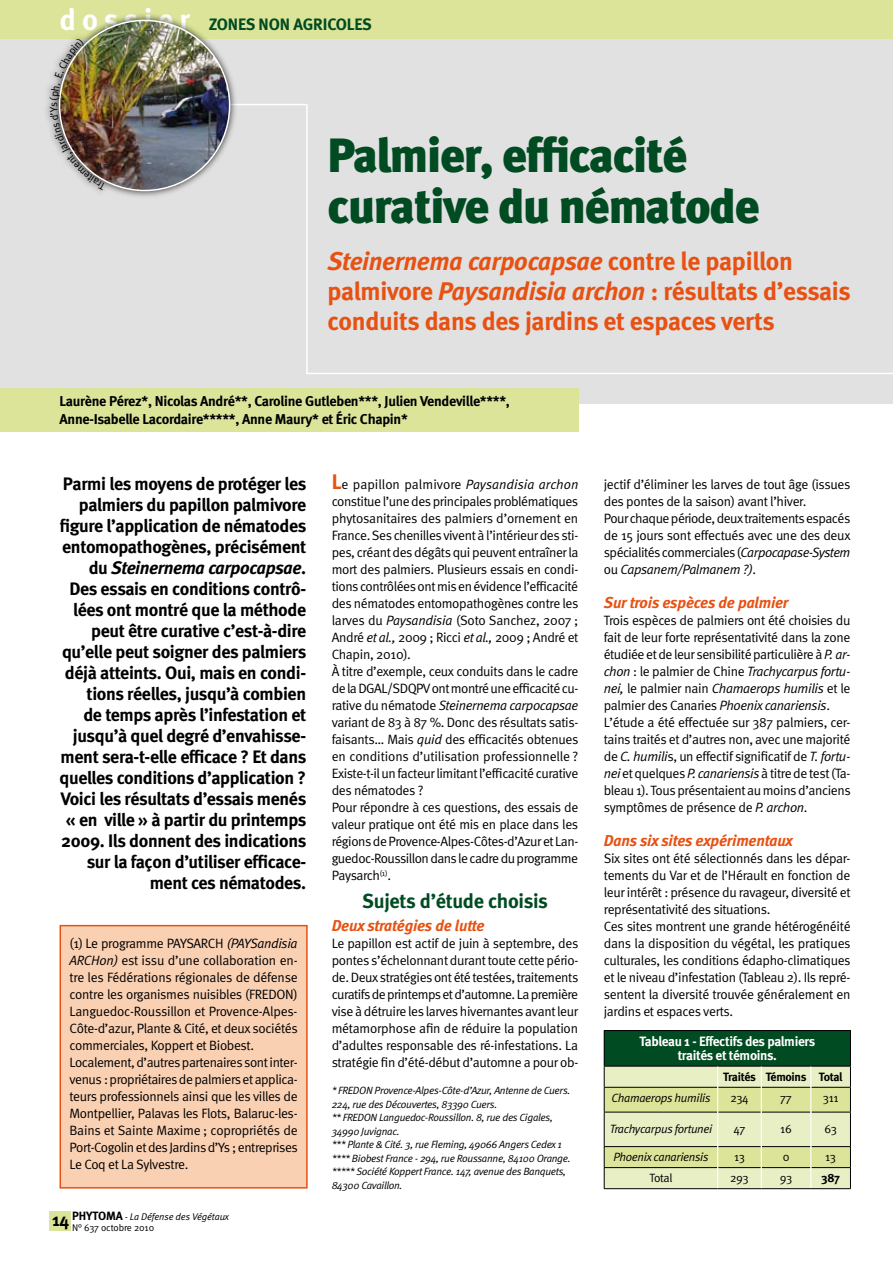
<style>
.page{position:relative;width:893px;height:1263px;background:#fff}
.page>*{position:absolute;margin:0;border:0;box-sizing:border-box;transform-origin:0 0}
.t1{font:900 48px/51px "Meta";letter-spacing:-.025em;color:#004b21}
.t2{font:700 25.5px/30px "Meta";letter-spacing:-.015em;color:#e75112}
.t3{font:700 20.25px "Meta";letter-spacing:-.015em;color:#004b21}
.t4{font:700 18px/21px "Meta";letter-spacing:-.02em;color:#000;text-align:right}
.t5{font:700 16.5px "Meta";letter-spacing:-.01em;color:#004b21}
.t6{font:italic 700 15.75px "Meta";letter-spacing:-.01em;color:#e75112}
.t7{font:700 14.25px/18px "Meta";letter-spacing:-.02em;color:#000}
.t8{font:13.5px/17px "Meta Normal";letter-spacing:-.025em;color:#000}
.t9{font:700 13.5px/13.5px "Meta";letter-spacing:-.025em;color:#fff;text-align:center}
.t10{font:italic 12px "Meta Normal";letter-spacing:-.025em;color:#000}
.t11{font:12px "Meta Normal";letter-spacing:-.035em;color:#000}
.t12{font:700 12px "Meta";letter-spacing:-.025em;color:#000}
.t13{font:italic 10.5px/13.5px "Meta Normal";letter-spacing:-.025em;color:#000}
.t14{font:italic 9.75px/10.5px "Meta Normal";letter-spacing:-.01em;color:#000}
.s1{font-size:30px;color:#fff}
.s2{font-style:italic}
.s3{font-family:"Meta";font-weight:700;font-style:normal;font-size:18px}
.s4{font-family:"Meta";font-weight:700;font-style:normal;font-size:12px}
.s5{font-style:normal}
.s6{font-family:"Meta";font-weight:700;font-size:21px;color:#e75112}
</style>
<div class="page">
<div style="left:0;top:0;width:893px;height:404px;background:#e1e1e2"></div>
<div style="left:0;top:388px;width:578px;height:43px;background:#dbe499"></div>
<div style="left:0;top:0;width:893px;height:38px;background:#dbe499"></div>
<div style="left:50px;top:1212px;width:21px;height:19px;background:#dbe499"></div>
<hr style="left:187px;top:104px;width:119px;height:1px;background:#fff">
<hr style="left:306px;top:104px;width:2px;height:270px;background:#fff">
<hr style="left:307px;top:373px;width:586px;height:1px;background:#fff">
<div style="left:60px;top:926px;width:247px;height:262px;background:#fad0b3"></div>
<div style="left:60px;top:925px;width:248px;height:263px;border:2px solid #e75112"></div>
<div style="left:604px;top:1030px;width:246px;height:36px;background:#004b21"></div>
<hr style="left:850px;top:1031px;width:1px;height:35px;background:#000">
<hr style="left:604px;top:1030px;width:114px;height:1px;background:#000">
<hr style="left:604px;top:1031px;width:1px;height:35px;background:#000">
<hr style="left:718px;top:1030px;width:43px;height:1px;background:#000">
<hr style="left:761px;top:1030px;width:50px;height:1px;background:#000">
<hr style="left:811px;top:1030px;width:40px;height:1px;background:#000">
<svg style="left:604px;top:1066px;width:247px;height:122px;background:#d9e0ad"></svg>
<hr style="left:604px;top:1188px;width:114px;height:1px;background:#000">
<hr style="left:718px;top:1188px;width:43px;height:1px;background:#000">
<hr style="left:761px;top:1188px;width:50px;height:1px;background:#000">
<hr style="left:811px;top:1188px;width:40px;height:1px;background:#000">
<div style="left:43px;top:11px;width:195px;height:188px;background:#000;opacity:.75"></div>
<img style="left:60px;top:20px;width:170px;height:170px;border-radius:50%">
<img style="left:49px;top:84px;width:57px;height:106px">
<svg style="left:55px;top:37px;width:30px;height:41px"></svg>
<p class="t5" style="left:60px;top:14px;width:314px"><span class="s1">d o s s i e r</span> ZONES NON AGRICOLES</p>
<h1 class="t1" style="left:327px;top:129px;width:434px">Palmier, efficacité curative du nématode</h1>
<h2 class="t2" style="left:327px;top:246px;width:525px"><span class="s2">Steinernema carpocapsae</span> contre le papillon palmivore <span class="s2">Paysandisia archon</span> : résultats d’essais conduits dans des jardins et espaces verts</h2>
<p class="t7" style="left:60px;top:391px;width:452px">Laurène Pérez*, Nicolas André**, Caroline Gutleben***, Julien Vendeville****,<br>Anne-Isabelle Lacordaire*****, Anne Maury* et éric Chapin*</p>
<p class="t4" style="left:60px;top:473px;width:248px">Parmi les moyens de protéger les palmiers du papillon palmivore figure l’application de nématodes entomopathogènes, précisément du <span class="s2">Steinernema carpocapsae</span>.<br>Des essais en conditions contrô&shy;lées ont montré que la méthode peut être curative c’est-à-dire qu’elle peut soigner des palmiers déjà atteints. Oui, mais en condi&shy;tions réelles, jusqu’à combien<br>de temps après l’infestation et jusqu’à quel degré d’envahisse&shy;ment sera-t-elle efficace ? Et dans quelles conditions d’application ?<br>Voici les résultats d’essais menés « en ville » à partir du printemps<br>2009. Ils donnent des indications sur la façon d’utiliser efficace&shy;ment ces nématodes.</p>
<p class="t8" style="left:70px;top:935px;width:230px">(1) Le programme PAYSARCH <span class="s2">(PAYSandisia ARCHon)</span> est issu d’une collaboration en&shy;tre les Fédérations régionales de défense contre les organismes nuisibles (FREDON)<br>Languedoc-Roussillon et Provence-Alpes-Côte-d’azur, Plante &amp; Cité, et deux sociétés commerciales, Koppert et Biobest.<br>Localement, d’autres partenaires sont inter&shy;venus : propriétaires de palmiers et applica&shy;teurs professionnels ainsi que les villes de Montpellier, Palavas les Flots, Balaruc-les-Bains et Sainte Maxime ; copropriétés de Port-Cogolin et des Jardins d’Ys ; entreprises Le Coq et La Sylvestre.</p>
<p class="t14" style="left:72px;top:1211px;width:158px;text-indent:-20px"><span class="s3">14</span> <span class="s4">PHYTOMA</span> - La Défense des Végétaux<br><span class="s5">N° 637 octobre 2010</span></p>
<p class="t8" style="left:332px;top:476px;width:248px"><span class="s6">L</span>e papillon palmivore <span class="s2">Paysandisia archon </span>constitue l’une des principales problématiques phytosanitaires des palmiers d’ornement en France. Ses chenilles vivent à l’intérieur des sti&shy;pes, créant des dégâts qui peuvent entraîner la mort des palmiers. Plusieurs essais en condi&shy;tions contrôlées ont mis en évidence l’efficacité des nématodes entomopathogènes contre les larves du <span class="s2">Paysandisia</span> (Soto Sanchez, 2007 ; André <span class="s2">et al.,</span> 2009 ; Ricci <span class="s2">et al.,</span> 2009 ; André et Chapin, 2010).<br>à titre d’exemple, ceux conduits dans le cadre de la DGAL/SDQPV ont montré une efficacité cu&shy;rative du nématode <span class="s2">Steinernema carpocapsae </span>variant de 83 à 87 %. Donc des résultats satis&shy;faisants… Mais <span class="s2">quid</span> des efficacités obtenues en conditions d’utilisation professionnelle ?<br>Existe-t-il un facteur limitant l’efficacité curative des nématodes ?<br>Pour répondre à ces questions, des essais de valeur pratique ont été mis en place dans les régions de Provence-Alpes-Côtes-d’Azur et Lan&shy;guedoc-Roussillon dans le cadre du programme Paysarch<sup>(1)</sup>.</p>
<h3 class="t3" style="left:362px;top:888px;width:187px">Sujets d’étude choisis</h3>
<p class="t6" style="left:332px;top:916px;width:154px">Deux stratégies de lutte</p>
<p class="t8" style="left:332px;top:935px;width:248px;text-align:justify">Le papillon est actif de juin à septembre, des pontes s’échelonnant durant toute cette pério&shy;de. Deux stratégies ont été testées, traitements curatifs de printemps et d’automne. La première vise à détruire les larves hivernantes avant leur métamorphose afin de réduire la population d’adultes responsable des ré-infestations. La stratégie fin d’été-début d’automne a pour ob-</p>
<p class="t13" style="left:332px;top:1083px;width:241px">* Fredon Provence-Alpes-Côte-d’Azur, Antenne de Cuers.<br>224, rue des Découvertes, 83390 Cuers.<br>** Fredon Languedoc-Roussillon. 8, rue des Cigales, 34990 Juvignac.<br>*** Plante &amp; Cité. 3, rue Fleming, 49066 Angers Cedex 1 **** Biobest France - 294, rue Roussanne, 84100 Orange. ***** Société Koppert France. 147, avenue des Banquets, 84300 Cavaillon.</p>
<p class="t8" style="left:604px;top:476px;width:248px">jectif d’éliminer les larves de tout âge (issues des pontes de la saison) avant l’hiver.<br>Pour chaque période, deux traitements espacés de 15 jours sont effectués avec une des deux spécialités commerciales (<span class="s2">Carpocapase-System </span>ou <span class="s2">Capsanem/Palmanem ?)</span>.</p>
<p class="t6" style="left:604px;top:593px;width:186px">Sur trois espèces de palmier</p>
<p class="t8" style="left:604px;top:612px;width:248px">Trois espèces de palmiers ont été choisies du fait de leur forte représentativité dans la zone étudiée et de leur sensibilité particulière à <span class="s2">P. ar&shy;chon</span> : le palmier de Chine <span class="s2">Trachycarpus fortu&shy;nei,</span> le palmier nain <span class="s2">Chamaerops humilis</span> et le palmier des Canaries <span class="s2">Phoenix canariensis</span>.<br>L’étude a été effectuée sur 387 palmiers, cer&shy;tains traités et d’autres non, avec une majorité de <span class="s2">C. humili</span>s, un effectif significatif de <span class="s2">T. fortu&shy;nei</span> et quelques <span class="s2">P. canariensis</span> à titre de test (Ta&shy;bleau 1). Tous présentaient au moins d’anciens symptômes de présence de <span class="s2">P. archon</span>.</p>
<p class="t6" style="left:604px;top:831px;width:191px">Dans six sites expérimentaux</p>
<p class="t8" style="left:604px;top:850px;width:248px">Six sites ont été sélectionnés dans les dépar&shy;tements du Var et de l’Hérault en fonction de leur intérêt : présence du ravageur, diversité et représentativité des situations.<br>Ces sites montrent une grande hétérogénéité dans la disposition du végétal, les pratiques culturales, les conditions édapho-climatiques et le niveau d’infestation (Tableau 2). Ils repré&shy;sentent la diversité trouvée généralement en jardins et espaces verts.</p>
<p class="t9" style="left:640px;top:1035px;width:177px">Tableau 1 - Effectifs des palmiers traités et témoins.</p>
<p class="t12" style="left:723px;top:1069px;width:121px">Traités Témoins Total</p>
<p class="t10" style="left:611px;top:1091px;width:101px">Chamaerops humilis</p>
<p class="t11" style="left:730px;top:1091px;width:20px">234</p>
<p class="t11" style="left:780px;top:1091px;width:13px">77</p>
<p class="t11" style="left:823px;top:1091px;width:17px">311</p>
<p class="t10" style="left:610px;top:1122px;width:104px">Trachycarpus fortunei</p>
<p class="t11" style="left:733px;top:1122px;width:14px">47</p>
<p class="t11" style="left:780px;top:1122px;width:13px">16</p>
<p class="t11" style="left:824px;top:1122px;width:14px">63</p>
<p class="t10" style="left:613px;top:1150px;width:97px">Phoenix canariensis</p>
<p class="t11" style="left:734px;top:1150px;width:12px">13</p>
<p class="t11" style="left:783px;top:1150px;width:8px">0</p>
<p class="t11" style="left:825px;top:1150px;width:12px">13</p>
<p class="t11" style="left:649px;top:1171px;width:25px">Total</p>
<p class="t11" style="left:730px;top:1171px;width:20px">293</p>
<p class="t11" style="left:780px;top:1171px;width:14px">93</p>
<p class="t12" style="left:821px;top:1171px;width:20px">387</p>
</div>
